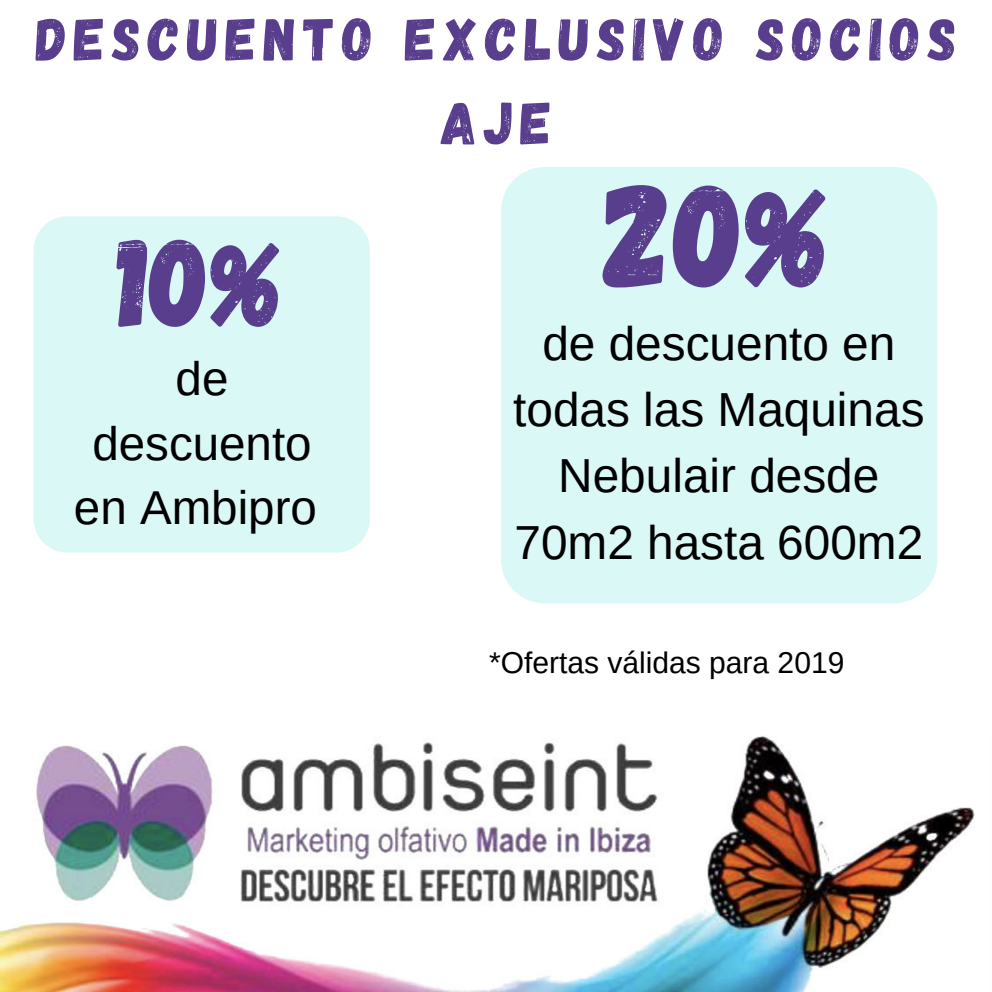
<style>
.page{position:relative;width:992px;height:992px;background:#fff}
.page>*{position:absolute;margin:0;border:0;box-sizing:border-box;transform-origin:0 0}
.t1{font:147.25px "Gagalin";color:#593e8d}
.t2{font:126px "Gagalin";color:#593e8d}
.t3{font:60px/83.8px "Gagalin";letter-spacing:.115em;color:#593e8d;text-align:center}
.t4{font:47.75px/66.2px "Arimo";color:#000;text-align:center}
.t5{font:47.5px/64.8px "Arimo";color:#000;text-align:center}
.t6{font:30px "Arimo";color:#000}
</style>
<div class="page">
<img style="left:0;top:736px;width:975px;height:256px">
<div style="left:34px;top:216px;width:336px;height:336px;background:#daf8f6;border-radius:34px"></div>
<div style="left:501px;top:167px;width:436px;height:436px;background:#daf8f6;border-radius:44px"></div>
<p class="t3" style="left:36px;top:-6px;width:922px">DESCUENTO EXCLUSIVO SOCIOS<br>AJE</p>
<h2 class="t2" style="left:118px;top:200px;width:170px">10%</h2>
<p class="t5" style="left:74px;top:346px;width:244px">de descuento en Ambipro</p>
<h1 class="t1" style="left:604px;top:139px;width:231px">20%</h1>
<p class="t4" style="left:513px;top:310px;width:413px">de descuento en todas las Maquinas<br>Nebulair desde<br>70m2 hasta 600m2</p>
<p class="t6" style="left:489px;top:646px;width:357px">*Ofertas válidas para 2019</p>
</div>
